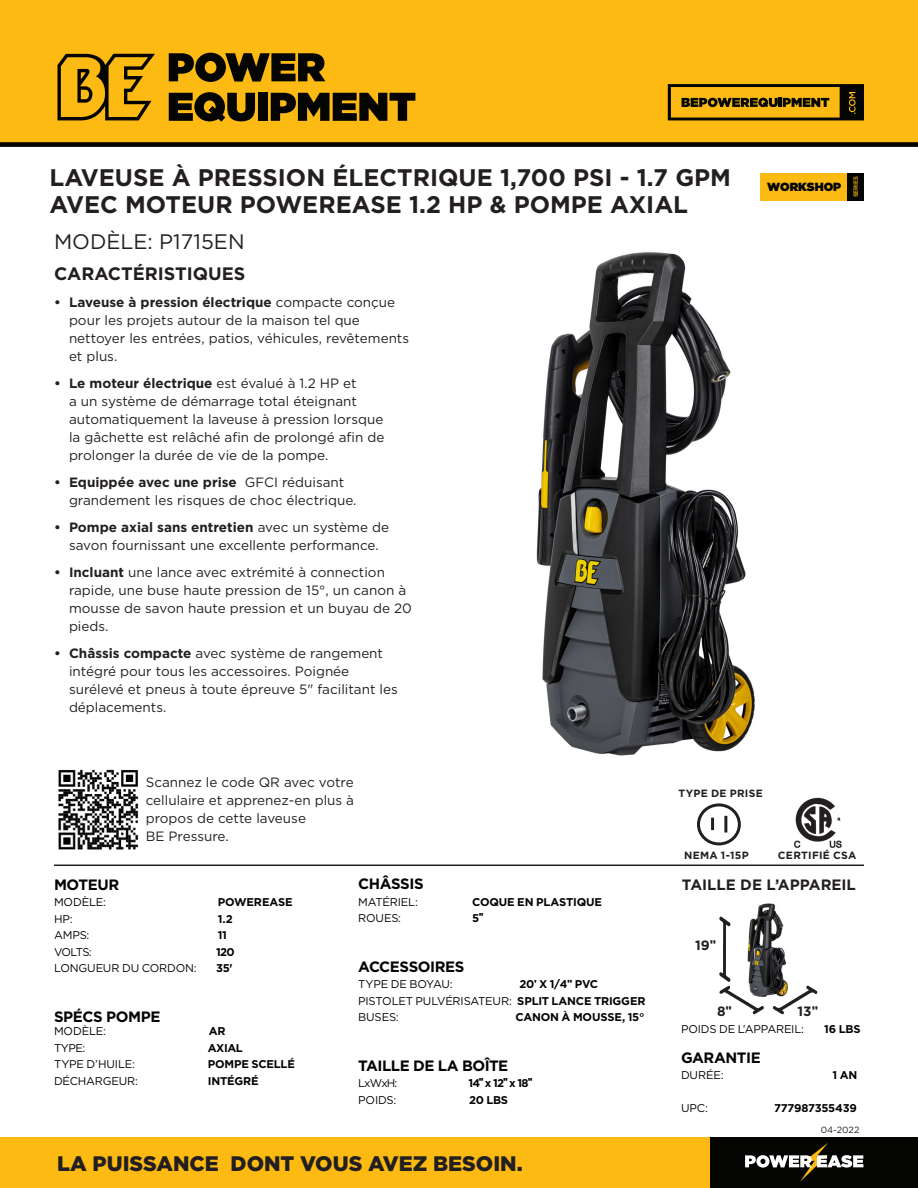
<style>
.page{position:relative;width:918px;height:1188px;background:#fff}
.page>*{position:absolute;margin:0;border:0;box-sizing:border-box;transform-origin:0 0}
.Product_Header{font:700 24px/27px "Gotham";color:#231f20}
.t1{font:900 21px "Gotham";color:#231f20}
.t2{font:21px "Gotham";color:#231f20}
.t3{font:700 18px "Gotham";color:#231f20}
.BODY_HEADER_LEFT_ALI{font:700 15px "Gotham";letter-spacing:-.03em;color:#040503}
.t4{font:700 15px "Gotham";color:#231f20}
.t5{font:13.5px/18px "Gotham";color:#231f20}
.t6{font:700 13.5px "Gotham";color:#231f20}
.t7{font:900 11.85px "Gotham";color:#040503}
.BODY_HEADER_LEFT_ALI-2{font:11.25px "Gotham";letter-spacing:-.015em;color:#040503}
.BODY_HEADER_LEFT_ALI-3{font:700 11.25px "Gotham";letter-spacing:-.02em;color:#040503}
.BODY_HEADER_LEFT_ALI-4{font:11.25px "Gotham";letter-spacing:-.015em;color:#000}
.Body_Copy{font:700 10.5px "Gotham";letter-spacing:.025em;color:#231f20}
.t8{font:9px "Gotham";color:#231f20}
.t9{font:500 6px "Gotham";letter-spacing:-.04em;color:#fcba13}
.s1{font-weight:700}
.s2{color:#040503}
.s3{font-family:"Impact";font-weight:400}
.s4{font-family:"Arial"}
</style>
<div class="page">
<img style="left:793px;top:797px;width:49px;height:51px">
<svg style="left:719px;top:916px;width:45px;height:98px"></svg>
<svg style="left:773px;top:985px;width:44px;height:29px"></svg>
<div style="left:0;top:0;width:918px;height:144px;background:#fcba13"></div>
<div style="left:0;top:1138px;width:710px;height:50px;background:#fcba13"></div>
<div style="left:710px;top:1138px;width:208px;height:50px;background:#040503"></div>
<svg style="left:57px;top:53px;width:98px;height:67px"></svg>
<svg style="left:169px;top:53px;width:156px;height:29px"></svg>
<svg style="left:169px;top:92px;width:86px;height:30px"></svg>
<div style="left:258px;top:93px;width:9px;height:28px;background:#040503"></div>
<svg style="left:271px;top:93px;width:144px;height:28px"></svg>
<div style="left:0;top:142px;width:918px;height:5px;background:#040503"></div>
<svg style="left:668px;top:84px;width:196px;height:36px"></svg>
<hr style="left:54px;top:865px;width:810px;height:1px;background:#231f20">
<div style="left:697px;top:803px;width:44px;height:42px;border:3px solid #231f20;border-radius:50%"></div>
<svg style="left:711px;top:818px;width:3px;height:12px"></svg>
<hr style="left:724px;top:816px;width:3px;height:17px;background:#231f20">
<img style="left:58px;top:770px;width:81px;height:80px">
<img style="left:536px;top:252px;width:219px;height:504px">
<img style="left:745px;top:903px;width:46px;height:94px">
<svg style="left:745px;top:1143px;width:118px;height:39px"></svg>
<div style="left:760px;top:173px;width:104px;height:27px;background:#fcba13"></div>
<div style="left:848px;top:173px;width:16px;height:27px;background:#040503"></div>
<p class="Product_Header" style="left:50px;top:164px;width:683px">LAVEUSE À PRESSION ÉLECTRIQUE 1,700 PSI - 1.7 GPM<br>AVEC MOTEUR POWEREASE 1.2 HP &amp; POMPE AXIAL</p>
<p class="t2" style="left:54px;top:228px;width:192px">MODÈLE: P1715EN</p>
<p class="t3" style="left:54px;top:261px;width:193px">CARACTÉRISTIQUES</p>
<p class="t5" style="left:69px;top:293px;width:342px;text-indent:-15px"><span class="s1">• Laveuse à pression électrique</span> compacte conçue pour les projets autour de la maison tel que nettoyer les entrées, patios, véhicules, revêtements et plus.</p>
<p class="t5" style="left:69px;top:374px;width:317px;text-indent:-15px"><span class="s1">• Le moteur électrique</span> est évalué à 1.2 HP et<br>a un système de démarrage total éteignant automatiquement la laveuse à pression lorsque la gâchette est relâché afin de prolongé afin de prolonger la durée de vie de la pompe.</p>
<p class="t5" style="left:69px;top:473px;width:289px;text-indent:-15px"><span class="s1">• Equippée avec une prise</span> GFCI réduisant grandement les risques de choc électrique.</p>
<p class="t5" style="left:54px;top:518px;width:337px;text-align:center"><span class="s1">• Pompe axial sans entretien</span> avec un système de savon fournissant une excellente performance.</p>
<p class="t5" style="left:69px;top:563px;width:344px;text-indent:-15px"><span class="s1">• Incluant</span> une lance avec extrémité à connection rapide, une buse haute pression de 15°, un canon à mousse de savon haute pression et un buyau de 20 pieds.</p>
<p class="t5" style="left:69px;top:644px;width:330px;text-indent:-15px"><span class="s1">• Châssis compacte</span> avec système de rangement intégré pour tous les accessoires. Poignée surélevé et pneus à toute épreuve 5" facilitant les déplacements.</p>
<p class="t7" style="left:767px;top:178px;width:76px">WORKSHOP</p>
<p class="t9" style="left:852px;top:197px;width:22px;rotate:-90deg">SERIES</p>
<p class="t5" style="left:146px;top:773px;width:210px;text-align:justify">Scannez le code QR avec votre cellulaire et apprenez-en plus à propos de cette laveuse</p>
<p class="t5" style="left:146px;top:827px;width:84px">BE Pressure.</p>
<p class="BODY_HEADER_LEFT_ALI" style="left:54px;top:874px;width:67px">MOTEUR</p>
<p class="BODY_HEADER_LEFT_ALI-4" style="left:54px;top:895px;width:53px">MODÈLE<span class="s2">:</span></p>
<p class="BODY_HEADER_LEFT_ALI-3" style="left:218px;top:895px;width:77px">POWEREASE</p>
<p class="BODY_HEADER_LEFT_ALI-4" style="left:54px;top:911px;width:20px">HP<span class="s2">:</span></p>
<p class="BODY_HEADER_LEFT_ALI-3" style="left:218px;top:911px;width:17px">1.2</p>
<p class="BODY_HEADER_LEFT_ALI-2" style="left:54px;top:928px;width:37px">AMPS:</p>
<p class="BODY_HEADER_LEFT_ALI-3" style="left:218px;top:928px;width:11px">11</p>
<p class="BODY_HEADER_LEFT_ALI-2" style="left:54px;top:944px;width:39px">VOLTS:</p>
<p class="BODY_HEADER_LEFT_ALI-3" style="left:216px;top:944px;width:20px">120</p>
<p class="BODY_HEADER_LEFT_ALI-2" style="left:54px;top:961px;width:144px">LONGUEUR DU CORDON:</p>
<p class="BODY_HEADER_LEFT_ALI-3" style="left:216px;top:961px;width:18px">35'</p>
<p class="BODY_HEADER_LEFT_ALI" style="left:54px;top:1006px;width:108px">SPÉCS POMPE</p>
<p class="BODY_HEADER_LEFT_ALI-4" style="left:54px;top:1024px;width:53px">MODÈLE<span class="s2">:</span></p>
<p class="BODY_HEADER_LEFT_ALI-3" style="left:209px;top:1024px;width:18px">AR</p>
<p class="BODY_HEADER_LEFT_ALI-2" style="left:54px;top:1040px;width:33px">TYPE:</p>
<p class="BODY_HEADER_LEFT_ALI-3" style="left:208px;top:1040px;width:36px">AXIAL</p>
<p class="BODY_HEADER_LEFT_ALI-2" style="left:54px;top:1057px;width:83px">TYPE D’HUILE:</p>
<p class="BODY_HEADER_LEFT_ALI-3" style="left:208px;top:1057px;width:89px">POMPE SCELLÉ</p>
<p class="BODY_HEADER_LEFT_ALI-2" style="left:54px;top:1073px;width:86px">DÉCHARGEUR:</p>
<p class="BODY_HEADER_LEFT_ALI-3" style="left:208px;top:1073px;width:52px">INTÉGRÉ</p>
<p class="BODY_HEADER_LEFT_ALI" style="left:358px;top:874px;width:67px">CHÂSSIS</p>
<p class="BODY_HEADER_LEFT_ALI-2" style="left:358px;top:895px;width:61px">MATÉRIEL:</p>
<p class="BODY_HEADER_LEFT_ALI-3" style="left:472px;top:895px;width:131px">COQUE EN PLASTIQUE</p>
<p class="BODY_HEADER_LEFT_ALI-2" style="left:358px;top:911px;width:44px">ROUES:</p>
<p class="BODY_HEADER_LEFT_ALI-3" style="left:472px;top:911px;width:13px">5<span class="s3">"</span></p>
<p class="BODY_HEADER_LEFT_ALI" style="left:358px;top:957px;width:108px">ACCESSOIRES</p>
<p class="BODY_HEADER_LEFT_ALI-2" style="left:358px;top:977px;width:96px">TYPE DE BOYAU:</p>
<p class="BODY_HEADER_LEFT_ALI-3" style="left:520px;top:977px;width:80px">20<span class="s4">'</span> X 1/4<span class="s4">"</span> PVC</p>
<p class="BODY_HEADER_LEFT_ALI-2" style="left:358px;top:994px;width:289px">PISTOLET PULVÉRISATEUR: <span class="s1">SPLIT LANCE TRIGGER</span></p>
<p class="BODY_HEADER_LEFT_ALI-2" style="left:358px;top:1010px;width:42px">BUSES:</p>
<p class="BODY_HEADER_LEFT_ALI-3" style="left:515px;top:1010px;width:131px">CANON À MOUSSE, 15°</p>
<p class="BODY_HEADER_LEFT_ALI" style="left:358px;top:1056px;width:152px">TAILLE DE LA BOÎTE</p>
<p class="BODY_HEADER_LEFT_ALI-2" style="left:358px;top:1076px;width:41px">LxWxH:</p>
<p class="BODY_HEADER_LEFT_ALI-3" style="left:468px;top:1076px;width:66px">14<span class="s3">"</span> x 12<span class="s3">"</span> x 18<span class="s3">"</span></p>
<p class="BODY_HEADER_LEFT_ALI-2" style="left:358px;top:1093px;width:40px">POIDS:</p>
<p class="BODY_HEADER_LEFT_ALI-3" style="left:469px;top:1093px;width:40px">20 LBS</p>
<p class="t1" style="left:57px;top:1150px;width:467px">LA PUISSANCE DONT VOUS AVEZ BESOIN.</p>
<p class="Body_Copy" style="left:678px;top:786px;width:86px">TYPE DE PRISE</p>
<p class="Body_Copy" style="left:684px;top:849px;width:66px">NEMA 1-15P</p>
<p class="Body_Copy" style="left:778px;top:849px;width:80px">CERTIFIÉ CSA</p>
<p class="t4" style="left:682px;top:874px;width:175px">TAILLE DE L’APPAREIL</p>
<p class="t6" style="left:695px;top:936px;width:23px">19<span class="s4">"</span></p>
<p class="t6" style="left:717px;top:1003px;width:16px">8<span class="s4">"</span></p>
<p class="t6" style="left:798px;top:1003px;width:22px">13<span class="s4">"</span></p>
<p class="BODY_HEADER_LEFT_ALI-2" style="left:681px;top:1021px;width:125px">POIDS DE L’APPAREIL:</p>
<p class="BODY_HEADER_LEFT_ALI-3" style="left:824px;top:1021px;width:38px">16 LBS</p>
<p class="BODY_HEADER_LEFT_ALI" style="left:681px;top:1047px;width:81px">GARANTIE</p>
<p class="BODY_HEADER_LEFT_ALI-2" style="left:681px;top:1068px;width:44px">DURÉE:</p>
<p class="BODY_HEADER_LEFT_ALI-3" style="left:832px;top:1068px;width:26px">1 AN</p>
<p class="BODY_HEADER_LEFT_ALI-2" style="left:681px;top:1101px;width:28px">UPC:</p>
<p class="BODY_HEADER_LEFT_ALI-3" style="left:774px;top:1101px;width:84px">777987355439</p>
<p class="t8" style="left:821px;top:1124px;width:40px">04-2022</p>
</div>
